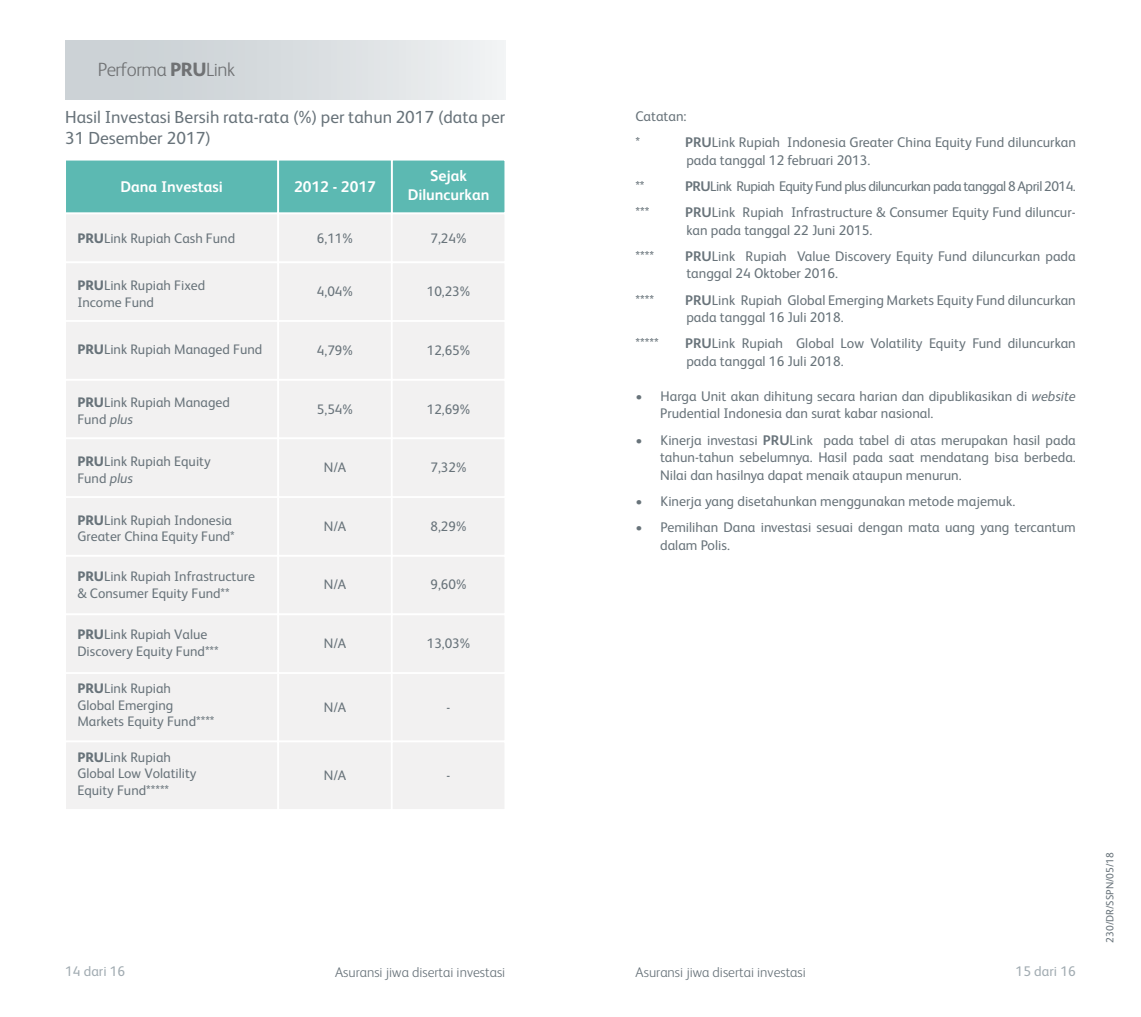
<style>
.page{position:relative;width:1141px;height:1017px;background:#fff}
.page>*{position:absolute;margin:0;border:0;box-sizing:border-box;transform-origin:0 0}
.t1{font:300 19.25px "FS Albert Pro";letter-spacing:-.025em;color:#707274}
.t2{font:17.5px/21px "FS Albert Pro";color:#68737a}
.t3{font:700 15.58px/18.6px "FS Albert Pro";color:#fff;text-align:center}
.t4{font:14px/17.5px "FS Albert Pro";color:#68737a}
.t5{font:14px "FS Albert Pro";letter-spacing:-.04em;color:#68737a}
.t6{font:300 14px "FS Albert Pro";color:#68737a}
.t7{font:14px "FS Albert Pro";color:#a2acb2}
.t8{font:13.83px/16.6px "FS Albert Pro";color:#68737a}
.t9{font:10.5px "FS Albert Pro";color:#68737a}
.s1{font-weight:800}
.s2{font-style:italic}
.s3{font-weight:700}
</style>
<div class="page">
<div style="left:64px;top:159px;width:215px;height:55px;background:#5cb9b2;border:2px solid #fff"></div>
<div style="left:391px;top:159px;width:115px;height:55px;background:#5cb9b2;border:2px solid #fff"></div>
<div style="left:277px;top:159px;width:116px;height:55px;background:#5cb9b2;border:2px solid #fff"></div>
<div style="left:64px;top:213px;width:215px;height:50px;background:#f2f1f1;border:2px solid #fff"></div>
<div style="left:277px;top:213px;width:116px;height:50px;background:#f2f1f1;border:2px solid #fff"></div>
<div style="left:391px;top:213px;width:115px;height:50px;background:#f2f1f1;border:2px solid #fff"></div>
<div style="left:64px;top:555px;width:215px;height:60px;background:#f2f1f1;border:2px solid #fff"></div>
<div style="left:277px;top:555px;width:116px;height:60px;background:#f2f1f1;border:2px solid #fff"></div>
<div style="left:391px;top:555px;width:115px;height:60px;background:#f2f1f1;border:2px solid #fff"></div>
<div style="left:64px;top:672px;width:215px;height:70px;background:#f2f1f1;border:2px solid #fff"></div>
<div style="left:277px;top:672px;width:116px;height:70px;background:#f2f1f1;border:2px solid #fff"></div>
<div style="left:391px;top:672px;width:115px;height:70px;background:#f2f1f1;border:2px solid #fff"></div>
<div style="left:64px;top:261px;width:215px;height:61px;background:#f2f1f1;border:2px solid #fff"></div>
<div style="left:277px;top:261px;width:116px;height:61px;background:#f2f1f1;border:2px solid #fff"></div>
<div style="left:391px;top:261px;width:115px;height:61px;background:#f2f1f1;border:2px solid #fff"></div>
<div style="left:64px;top:379px;width:215px;height:60px;background:#f2f1f1;border:2px solid #fff"></div>
<div style="left:277px;top:379px;width:116px;height:60px;background:#f2f1f1;border:2px solid #fff"></div>
<div style="left:391px;top:379px;width:115px;height:60px;background:#f2f1f1;border:2px solid #fff"></div>
<div style="left:64px;top:320px;width:215px;height:61px;background:#f2f1f1;border:2px solid #fff"></div>
<div style="left:277px;top:320px;width:116px;height:61px;background:#f2f1f1;border:2px solid #fff"></div>
<div style="left:391px;top:320px;width:115px;height:61px;background:#f2f1f1;border:2px solid #fff"></div>
<div style="left:64px;top:496px;width:215px;height:61px;background:#f2f1f1;border:2px solid #fff"></div>
<div style="left:277px;top:496px;width:116px;height:61px;background:#f2f1f1;border:2px solid #fff"></div>
<div style="left:391px;top:496px;width:115px;height:61px;background:#f2f1f1;border:2px solid #fff"></div>
<div style="left:64px;top:437px;width:215px;height:61px;background:#f2f1f1;border:2px solid #fff"></div>
<div style="left:277px;top:437px;width:116px;height:61px;background:#f2f1f1;border:2px solid #fff"></div>
<div style="left:391px;top:437px;width:115px;height:61px;background:#f2f1f1;border:2px solid #fff"></div>
<div style="left:64px;top:613px;width:215px;height:61px;background:#f2f1f1;border:2px solid #fff"></div>
<div style="left:277px;top:613px;width:116px;height:61px;background:#f2f1f1;border:2px solid #fff"></div>
<div style="left:391px;top:613px;width:115px;height:61px;background:#f2f1f1;border:2px solid #fff"></div>
<div style="left:64px;top:741px;width:215px;height:70px;background:#f2f1f1;border:2px solid #fff"></div>
<div style="left:277px;top:741px;width:116px;height:70px;background:#f2f1f1;border:2px solid #fff"></div>
<div style="left:391px;top:741px;width:115px;height:70px;background:#f2f1f1;border:2px solid #fff"></div>
<div style="left:65px;top:40px;width:440px;height:60px;background:linear-gradient(to right,#c5ccd1,#edf0f1)"></div>
<h1 class="t1" style="left:98px;top:56px;width:139px">Performa <span class="s1">PRU</span>Link</h1>
<p class="t2" style="left:65px;top:106px;width:442px">Hasil Investasi Bersih rata-rata (%) per tahun 2017 (data per<br>31 Desember 2017)</p>
<p class="t3" style="left:120px;top:176px;width:104px">Dana Investasi</p>
<p class="t3" style="left:408px;top:166px;width:83px">Sejak<br>Diluncurkan</p>
<p class="t3" style="left:294px;top:176px;width:83px">2012 - 2017</p>
<p class="t8" style="left:77px;top:229px;width:159px"><span class="s1">PRU</span>Link Rupiah Cash Fund</p>
<p class="t8" style="left:317px;top:228px;width:37px">6,11%</p>
<p class="t8" style="left:431px;top:228px;width:37px">7,24%</p>
<p class="t8" style="left:77px;top:276px;width:129px"><span class="s1">PRU</span>Link Rupiah Fixed<br>Income Fund</p>
<p class="t8" style="left:317px;top:282px;width:37px">4,04%</p>
<p class="t8" style="left:427px;top:282px;width:45px">10,23%</p>
<p class="t8" style="left:77px;top:340px;width:186px"><span class="s1">PRU</span>Link Rupiah Managed Fund</p>
<p class="t8" style="left:317px;top:341px;width:37px">4,79%</p>
<p class="t8" style="left:427px;top:341px;width:45px">12,65%</p>
<p class="t8" style="left:77px;top:393px;width:154px"><span class="s1">PRU</span>Link Rupiah Managed<br>Fund <span class="s2">plus</span></p>
<p class="t8" style="left:317px;top:400px;width:37px">5,54%</p>
<p class="t8" style="left:427px;top:400px;width:45px">12,69%</p>
<p class="t8" style="left:77px;top:452px;width:135px"><span class="s1">PRU</span>Link Rupiah Equity<br>Fund <span class="s2">plus</span></p>
<p class="t8" style="left:324px;top:458px;width:24px">N/A</p>
<p class="t8" style="left:431px;top:458px;width:37px">7,32%</p>
<p class="t8" style="left:77px;top:511px;width:159px"><span class="s1">PRU</span>Link Rupiah Indonesia<br>Greater China Equity Fund*</p>
<p class="t8" style="left:324px;top:517px;width:24px">N/A</p>
<p class="t8" style="left:431px;top:517px;width:37px">8,29%</p>
<p class="t8" style="left:77px;top:567px;width:179px"><span class="s1">PRU</span>Link Rupiah Infrastructure &amp; Consumer Equity Fund**</p>
<p class="t8" style="left:324px;top:575px;width:24px">N/A</p>
<p class="t8" style="left:431px;top:575px;width:37px">9,60%</p>
<p class="t8" style="left:77px;top:625px;width:143px"><span class="s1">PRU</span>Link Rupiah Value<br>Discovery Equity Fund***</p>
<p class="t8" style="left:324px;top:634px;width:24px">N/A</p>
<p class="t8" style="left:427px;top:634px;width:45px">13,03%</p>
<p class="t8" style="left:77px;top:679px;width:139px"><span class="s1">PRU</span>Link Rupiah<br>Global Emerging<br>Markets Equity Fund****</p>
<p class="t8" style="left:77px;top:748px;width:121px"><span class="s1">PRU</span>Link Rupiah<br>Global Low Volatility<br>Equity Fund*****</p>
<p class="t8" style="left:324px;top:698px;width:24px">N/A</p>
<p class="t8" style="left:447px;top:698px;width:5px">-</p>
<p class="t8" style="left:324px;top:766px;width:24px">N/A</p>
<p class="t8" style="left:447px;top:766px;width:5px">-</p>
<p class="t7" style="left:65px;top:961px;width:62px">14 dari 16</p>
<p class="t6" style="left:335px;top:962px;width:172px">Asuransi jiwa disertai investasi</p>
<p class="t4" style="left:636px;top:102px;width:52px;line-height:26.2px">Catatan: *</p>
<p class="t4" style="left:685px;top:133px;width:392px"><span class="s3">PRU</span>Link Rupiah Indonesia Greater China Equity Fund diluncurkan pada tanggal 12 februari 2013.</p>
<p class="t4" style="left:636px;top:176px;width:10px">**</p>
<p class="t5" style="left:685px;top:176px;width:392px"><span class="s3">PRU</span>Link Rupiah Equity Fund plus diluncurkan pada tanggal 8 April 2014.</p>
<p class="t4" style="left:636px;top:203px;width:15px">***</p>
<p class="t4" style="left:685px;top:203px;width:392px"><span class="s3">PRU</span>Link Rupiah Infrastructure &amp; Consumer Equity Fund diluncur&shy;kan pada tanggal 22 Juni 2015.</p>
<p class="t4" style="left:636px;top:246px;width:20px">****</p>
<p class="t4" style="left:685px;top:246px;width:392px"><span class="s3">PRU</span>Link Rupiah Value Discovery Equity Fund diluncurkan pada tanggal 24 Oktober 2016.</p>
<p class="t4" style="left:636px;top:290px;width:20px">****</p>
<p class="t4" style="left:685px;top:290px;width:392px"><span class="s3">PRU</span>Link Rupiah Global Emerging Markets Equity Fund diluncurkan pada tanggal 16 Juli 2018.</p>
<p class="t4" style="left:636px;top:334px;width:25px">*****</p>
<p class="t4" style="left:685px;top:334px;width:392px"><span class="s3">PRU</span>Link Rupiah Global Low Volatility Equity Fund diluncurkan pada tanggal 16 Juli 2018.</p>
<p class="t4" style="left:660px;top:386px;width:417px;text-indent:-24px">• Harga Unit akan dihitung secara harian dan dipublikasikan di <span class="s2">website<br></span>Prudential Indonesia dan surat kabar nasional.</p>
<p class="t4" style="left:660px;top:430px;width:417px;text-align:justify;text-indent:-24px">• Kinerja investasi <span class="s3">PRU</span>Link pada tabel di atas merupakan hasil pada tahun-tahun sebelumnya. Hasil pada saat mendatang bisa berbeda.<br>Nilai dan hasilnya dapat menaik ataupun menurun.</p>
<p class="t4" style="left:636px;top:491px;width:381px">• Kinerja yang disetahunkan menggunakan metode majemuk.</p>
<p class="t4" style="left:660px;top:518px;width:417px;text-indent:-24px">• Pemilihan Dana investasi sesuai dengan mata uang yang tercantum dalam Polis.</p>
<p class="t6" style="left:636px;top:962px;width:172px">Asuransi jiwa disertai investasi</p>
<p class="t7" style="left:1016px;top:961px;width:62px">15 dari 16</p>
<p class="t9" style="left:1102px;top:943px;width:92px;rotate:-90deg">230/DR/SSPN/05/18</p>
</div>
